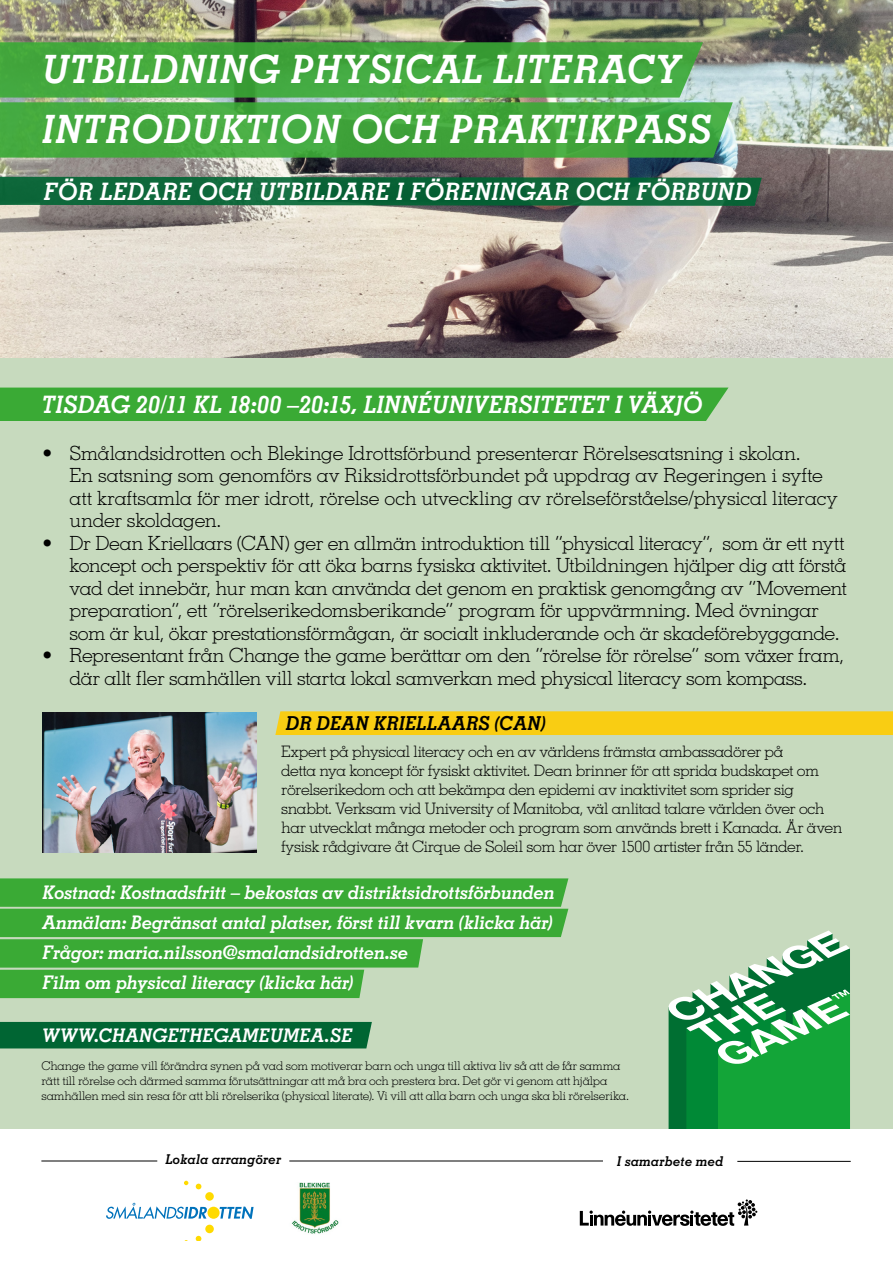
<style>
.page{position:relative;width:893px;height:1263px;background:#fff}
.page>*{position:absolute;margin:0;border:0;box-sizing:border-box;transform-origin:0 0}
.t1{font:italic 700 39px/59.7px "Memphis";color:#fff}
.t2{font:italic 700 24px "Memphis";letter-spacing:-.01em;color:#fff}
.t3{font:300 19.5px/22.5px "Memphis";letter-spacing:-.02em;color:#000}
.t4{font:italic 700 19.2px "Memphis";letter-spacing:-.01em;color:#000}
.t5{font:italic 700 18.75px/30px "Memphis";letter-spacing:-.025em;color:#fff}
.t6{font:300 15.75px/18.9px "Memphis";letter-spacing:-.03em;color:#000}
.t7{font:italic 700 13.5px "Memphis";color:#000}
.t8{font:300 12px/15px "Memphis";letter-spacing:-.01em;color:#000}
</style>
<div class="page">
<div style="left:0;top:349px;width:893px;height:780px;background:#c7dabe"></div>
<div style="left:0;top:1022px;width:372px;height:26px;background:#006533"></div>
<svg style="left:669px;top:930px;width:181px;height:199px"></svg>
<img style="left:0;top:0;width:893px;height:358px">
<svg style="left:0;top:42px;width:733px;height:116px;background:#4ba947"></svg>
<div style="left:0;top:388px;width:728px;height:33px;background:#3aaa35"></div>
<div style="left:275px;top:711px;width:618px;height:24px;background:#f9cd13"></div>
<svg style="left:0;top:177px;width:762px;height:29px;background:#12683c"></svg>
<img style="left:43px;top:712px;width:214px;height:140px">
<svg style="left:0;top:878px;width:568px;height:120px"></svg>
<hr style="left:41px;top:1160px;width:116px;height:1px;background:#000">
<svg style="left:106px;top:1203px;width:101px;height:16px"></svg>
<svg style="left:220px;top:1206px;width:34px;height:13px"></svg>
<div style="left:205px;top:1225px;width:9px;height:8px;background:#ffda00;border-radius:50%"></div>
<div style="left:207px;top:1207px;width:13px;height:12px;background:#ffda00;border-radius:50%"></div>
<svg style="left:196px;top:1236px;width:5px;height:5px"></svg>
<div style="left:205px;top:1192px;width:9px;height:9px;background:#ffda00;border-radius:50%"></div>
<svg style="left:184px;top:1181px;width:4px;height:4px"></svg>
<svg style="left:196px;top:1184px;width:5px;height:5px"></svg>
<img style="left:291px;top:1183px;width:48px;height:51px">
<svg style="left:580px;top:1199px;width:177px;height:27px"></svg>
<hr style="left:289px;top:1160px;width:314px;height:1px;background:#000">
<hr style="left:737px;top:1161px;width:114px;height:1px;background:#000">
<h1 class="t1" style="left:43px;top:38px;width:671px">UTBILDNING PHYSICAL LITERACY<br>INTRODUKTION OCH PRAKTIKPASS</h1>
<p class="t2" style="left:44px;top:177px;width:710px">FÖR LEDARE OCH UTBILDARE I FÖRENINGAR OCH FÖRBUND</p>
<p class="t2" style="left:43px;top:389px;width:662px">TISDAG 20/11 KL 18:00 –20:15, LINNÉUNIVERSITETET I VÄXJÖ</p>
<p class="t3" style="left:70px;top:441px;width:769px;text-indent:-27px">• Smålandsidrotten och Blekinge Idrottsförbund presenterar Rörelsesatsning i skolan.<br>En satsning som genomförs av Riksidrottsförbundet på uppdrag av Regeringen i syfte att kraftsamla för mer idrott, rörelse och utveckling av rörelseförståelse/physical literacy under skoldagen.</p>
<p class="t3" style="left:70px;top:531px;width:779px;text-indent:-27px">• Dr Dean Kriellaars (CAN) ger en allmän introduktion till “physical literacy”, som är ett nytt koncept och perspektiv för att öka barns fysiska aktivitet. Utbildningen hjälper dig att förstå vad det innebär, hur man kan använda det genom en praktisk genomgång av ”Movement preparation”, ett ”rörelserikedomsberikande” program för uppvärmning. Med övningar som är kul, ökar prestationsförmågan, är socialt inkluderande och är skadeförebyggande.</p>
<p class="t3" style="left:43px;top:644px;width:803px;text-align:center">• Representant från Change the game berättar om den ”rörelse för rörelse” som växer fram, där allt fler samhällen vill starta lokal samverkan med physical literacy som kompass.</p>
<p class="t4" style="left:286px;top:711px;width:262px">DR DEAN KRIELLAARS (CAN)</p>
<p class="t6" style="left:281px;top:742px;width:563px">Expert på physical literacy och en av världens främsta ambassadörer på<br>detta nya koncept för fysiskt aktivitet. Dean brinner för att sprida budskapet om rörelserikedom och att bekämpa den epidemi av inaktivitet som sprider sig snabbt. Verksam vid University of Manitoba, väl anlitad talare världen över och har utvecklat många metoder och program som används brett i Kanada. Är även fysisk rådgivare åt Cirque de Soleil som har över 1500 artister från 55 länder.</p>
<p class="t5" style="left:42px;top:877px;width:514px">Kostnad: Kostnadsfritt – bekostas av distriktsidrottsförbunden Anmälan: Begränsat antal platser, först till kvarn (klicka här)<br>Frågor: maria.nilsson@smalandsidrotten.se<br>Film om physical literacy (klicka här)</p>
<p class="t5" style="left:43px;top:1020px;width:312px">WWW.CHANGETHEGAMEUMEA.SE</p>
<p class="t8" style="left:41px;top:1058px;width:589px">Change the game vill förändra synen på vad som motiverar barn och unga till aktiva liv så att de får samma rätt till rörelse och därmed samma förutsättningar att må bra och prestera bra. Det gör vi genom att hjälpa samhällen med sin resa för att bli rörelserika (physical literate). Vi vill att alla barn och unga ska bli rörelserika.</p>
<p class="t7" style="left:165px;top:1151px;width:117px">Lokala arrangörer</p>
<p class="t7" style="left:617px;top:1153px;width:108px">I samarbete med</p>
</div>
